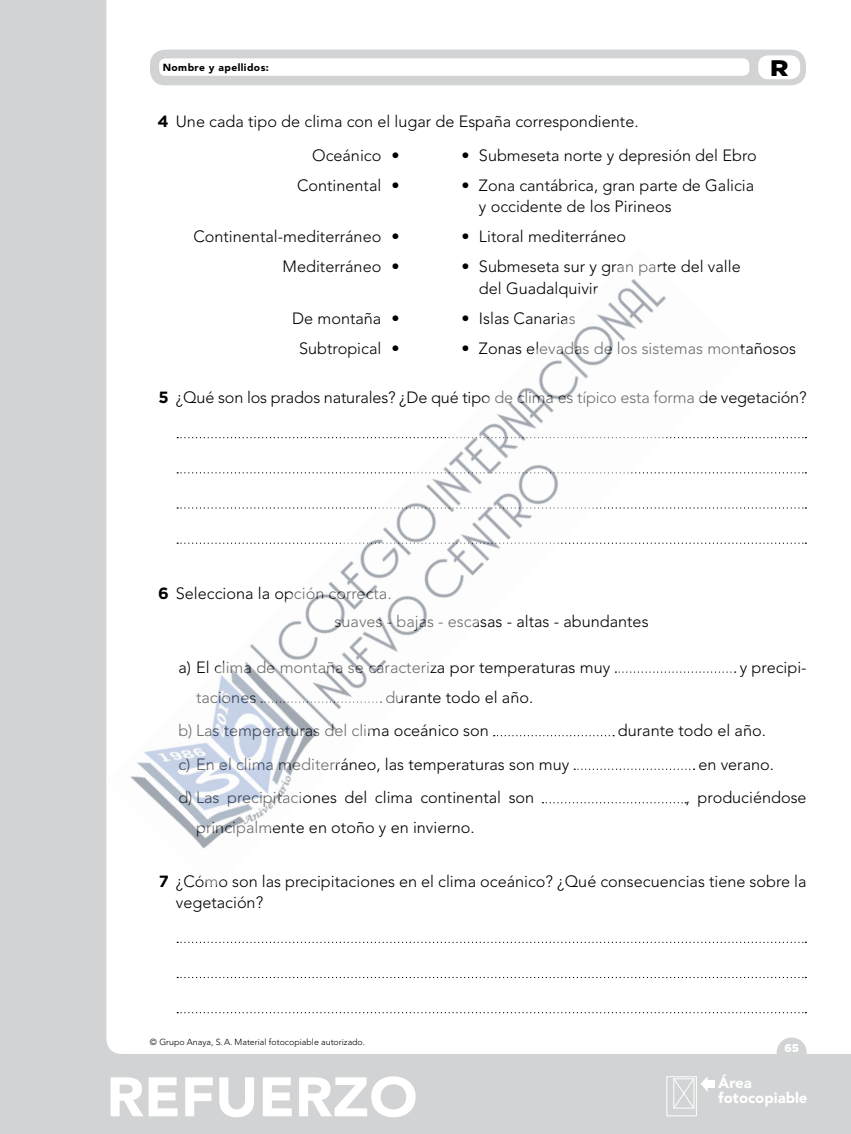
<style>
.page{position:relative;width:851px;height:1134px;background:#fff}
.page>*{position:absolute;margin:0;border:0;box-sizing:border-box;transform-origin:0 0}
.t1{font:900 55px "Avenir LT Std";color:#fff;scale:1.06 1}
.t2{font:900 22.5px "Gotham";color:#000;scale:1.13 1}
.nuclActivSinEscribir{font:300 16.25px/21.2px "Avenir LT Std";color:#000}
.nuclActivSin{font:300 16.25px "Avenir LT Std";color:#000}
.t3{font:900 14.88px/14.9px "Avenir LT Std";color:#fff}
.t4{font:900 11.25px "Gotham";color:#fff}
.t5{font:900 10.25px "Avenir LT Std";letter-spacing:.04em;color:#000}
.t6{font:300 8.75px "Avenir LT Std";color:#000}
.s1{font-family:"Gotham";font-weight:700}
</style>
<div class="page">
<div style="left:0;top:0;width:850px;height:1134px;background:#d1d3d4"></div>
<div style="left:106px;top:0;width:744px;height:1054px;background:#fff"></div>
<div style="left:776px;top:1037px;width:30px;height:30px;background:#d1d3d4;border-radius:50%"></div>
<div style="left:666px;top:1076px;width:30px;height:40px;border:1px solid #fff"></div>
<svg style="left:672px;top:1076px;width:35px;height:33px"></svg>
<div style="left:706px;top:1081px;width:8px;height:7px;background:#fff"></div>
<svg style="left:744px;top:437px;width:62px;height:1px"></svg>
<svg style="left:744px;top:472px;width:62px;height:1px"></svg>
<svg style="left:744px;top:507px;width:62px;height:2px"></svg>
<svg style="left:744px;top:543px;width:62px;height:1px"></svg>
<svg style="left:177px;top:942px;width:629px;height:1px"></svg>
<svg style="left:177px;top:977px;width:629px;height:1px"></svg>
<svg style="left:177px;top:1012px;width:629px;height:1px"></svg>
<div style="left:150px;top:50px;width:655px;height:35px;background:#d1d3d4;border-radius:15px"></div>
<div style="left:758px;top:55px;width:42px;height:24px;background:#fff;border-radius:10px"></div>
<div style="left:159px;top:58px;width:590px;height:18px;background:#fff;border-radius:6px"></div>
<img style="left:106px;top:248px;width:638px;height:638px">
<p class="t5" style="left:163px;top:61px;width:108px">Nombre y apellidos:</p>
<p class="t2" style="left:770px;top:52px;width:18px">R</p>
<p class="nuclActivSinEscribir" style="left:157px;top:111px;width:482px"><span class="s1">4</span> Une cada tipo de clima con el lugar de España correspondiente.</p>
<p class="nuclActivSinEscribir" style="left:312px;top:145px;width:89px">Oceánico •</p>
<p class="nuclActivSinEscribir" style="left:461px;top:145px;width:297px">• Submeseta norte y depresión del Ebro</p>
<p class="nuclActivSinEscribir" style="left:297px;top:175px;width:104px">Continental •</p>
<p class="nuclActivSinEscribir" style="left:479px;top:175px;width:277px;text-indent:-18px">• Zona cantábrica, gran parte de Galicia y occidente de los Pirineos</p>
<p class="nuclActivSinEscribir" style="left:193px;top:226px;width:207px">Continental-mediterráneo •</p>
<p class="nuclActivSinEscribir" style="left:461px;top:226px;width:166px">• Litoral mediterráneo</p>
<p class="nuclActivSinEscribir" style="left:282px;top:256px;width:118px">Mediterráneo •</p>
<p class="nuclActivSinEscribir" style="left:479px;top:256px;width:263px;text-indent:-18px">• Submeseta sur y gran parte del valle del Guadalquivir</p>
<p class="nuclActivSinEscribir" style="left:292px;top:307px;width:109px">De montaña •</p>
<p class="nuclActivSinEscribir" style="left:461px;top:307px;width:116px">• Islas Canarias</p>
<p class="nuclActivSinEscribir" style="left:299px;top:337px;width:102px">Subtropical •</p>
<p class="nuclActivSinEscribir" style="left:461px;top:337px;width:336px">• Zonas elevadas de los sistemas montañosos</p>
<p class="nuclActivSinEscribir" style="left:158px;top:387px;width:649px"><span class="s1">5</span> ¿Qué son los prados naturales? ¿De qué tipo de clima es típico esta forma de vegetación?</p>
<p class="nuclActivSinEscribir" style="left:158px;top:583px;width:235px"><span class="s1">6</span> Selecciona la opción correcta.</p>
<p class="nuclActivSin" style="left:334px;top:612px;width:315px">suaves - bajas - escasas - altas - abundantes</p>
<p class="nuclActivSinEscribir" style="left:178px;top:656px;width:433px">a) El clima de montaña se caracteriza por temperaturas muy</p>
<p class="nuclActivSinEscribir" style="left:739px;top:656px;width:68px">y precipi-</p>
<p class="nuclActivSinEscribir" style="left:196px;top:686px;width:62px">taciones</p>
<p class="nuclActivSinEscribir" style="left:385px;top:686px;width:149px">durante todo el año.</p>
<p class="nuclActivSinEscribir" style="left:178px;top:720px;width:312px">b) Las temperaturas del clima oceánico son</p>
<p class="nuclActivSinEscribir" style="left:617px;top:720px;width:149px">durante todo el año.</p>
<p class="nuclActivSinEscribir" style="left:178px;top:754px;width:392px">c) En el clima mediterráneo, las temperaturas son muy</p>
<p class="nuclActivSinEscribir" style="left:698px;top:754px;width:77px">en verano.</p>
<p class="nuclActivSinEscribir" style="left:178px;top:787px;width:357px">d) Las precipitaciones del clima continental son</p>
<p class="nuclActivSinEscribir" style="left:685px;top:787px;width:122px">, produciéndose</p>
<p class="nuclActivSinEscribir" style="left:196px;top:817px;width:280px">principalmente en otoño y en invierno.</p>
<p class="nuclActivSinEscribir" style="left:176px;top:870px;width:632px;text-indent:-17px"><span class="s1">7</span> ¿Cómo son las precipitaciones en el clima oceánico? ¿Qué consecuencias tiene sobre la vegetación?</p>
<p class="t6" style="left:150px;top:1037px;width:217px">© Grupo Anaya, S.A. Material fotocopiable autorizado.</p>
<p class="t1" style="left:106px;top:1064px;width:295px">REFUERZO</p>
<p class="t4" style="left:784px;top:1040px;width:16px">65</p>
<p class="t3" style="left:718px;top:1075px;width:91px">Área fotocopiable</p>
</div>
